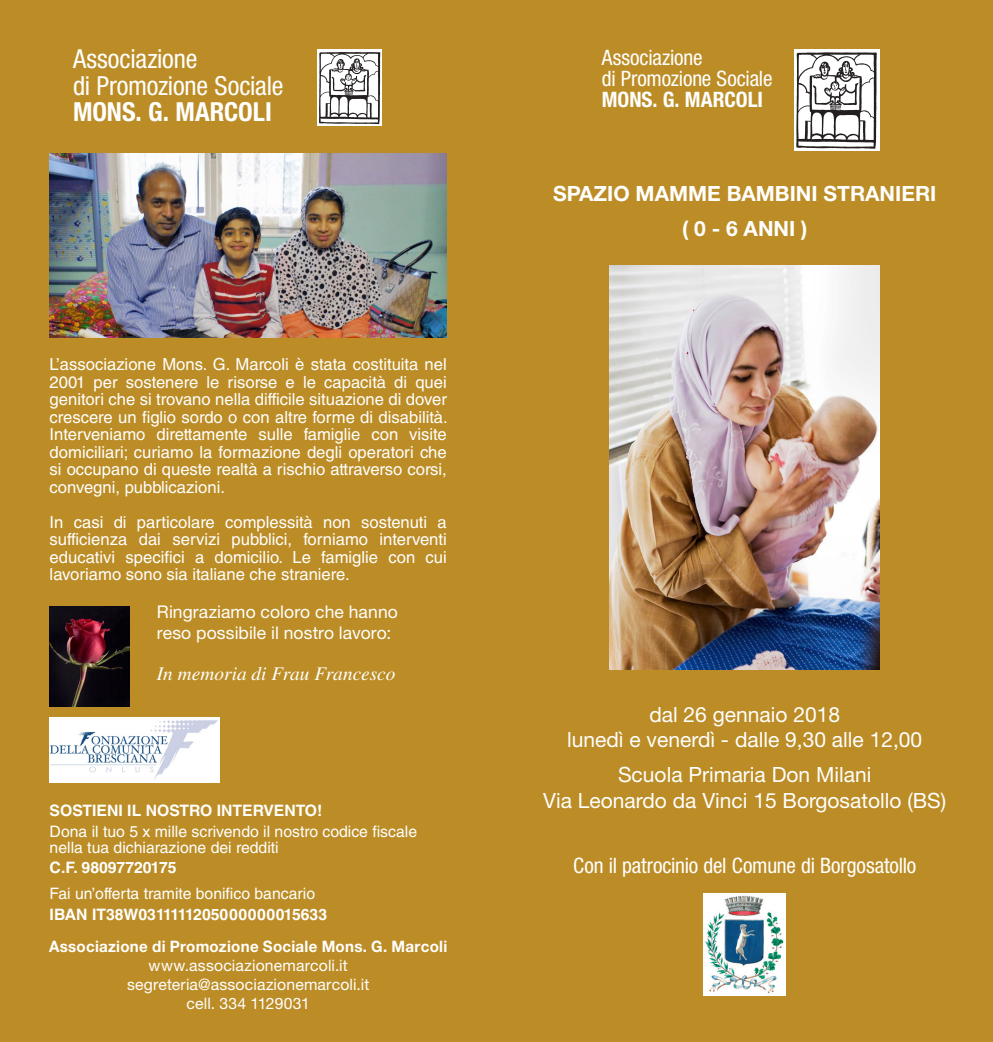
<style>
.page{position:relative;width:993px;height:1042px;background:#fff}
.page>*{position:absolute;margin:0;border:0;box-sizing:border-box;transform-origin:0 0}
.t1{font:condensed 26.25px "Helvetica Neue LT Std";letter-spacing:-.01em;color:#fff}
.t2{font:700 condensed 26.25px "Helvetica Neue LT Std";color:#fff}
.t3{font:condensed 21.18px "Helvetica Neue LT Std";letter-spacing:-.01em;color:#fff}
.t4{font:700 condensed 21.18px "Helvetica Neue LT Std";color:#fff}
.Normal__Web{font:21px "Helvetica Neue LT Std";color:#fff}
.Normal__Web-2{font:700 21px "Helvetica Neue LT Std";color:#fff}
.t5{font:italic 19.25px "Times LT Std";color:#fff}
.t6{font:17.5px/21px "Helvetica Neue LT Std";letter-spacing:.005em;color:#fff}
.Normale{font:16.62px/17.5px "Helvetica LT Std";color:#fff;text-align:justify}
.Normale-2{font:15.75px/15.8px "Helvetica LT Std";color:#fff}
.t7{font:15.75px "Helvetica Neue LT Std";letter-spacing:.01em;color:#fff}
.Normale-3{font:700 15.75px "Helvetica LT Std";color:#fff}
.t8{font:700 15.75px "Helvetica Neue LT Std";letter-spacing:.02em;color:#fff;scale:.96 1}
</style>
<div class="page">
<div style="left:0;top:0;width:992px;height:1042px;background:#bc8d26"></div>
<div style="left:793px;top:50px;width:86px;height:101px;background:#fff"></div>
<img style="left:796px;top:52px;width:81px;height:97px">
<div style="left:317px;top:50px;width:65px;height:76px;background:#fff"></div>
<img style="left:319px;top:52px;width:62px;height:73px">
<img style="left:609px;top:265px;width:270px;height:405px">
<img style="left:703px;top:894px;width:82px;height:101px">
<img style="left:50px;top:154px;width:396px;height:183px">
<img style="left:50px;top:606px;width:80px;height:101px">
<img style="left:50px;top:717px;width:169px;height:65px">
<p class="t1" style="left:73px;top:44px;width:126px">Associazione</p>
<p class="t1" style="left:73px;top:70px;width:212px">di Promozione Sociale</p>
<p class="t2" style="left:73px;top:96px;width:200px">MONS. G. MARCOLI</p>
<p class="Normale" style="left:50px;top:355px;width:399px">L’associazione Mons. G. Marcoli è stata costituita nel 2001 per sostenere le risorse e le capacità di quei genitori che si trovano nella difficile situazione di dover crescere un figlio sordo o con altre forme di disabilità.<br>Interveniamo direttamente sulle famiglie con visite domiciliari; curiamo la formazione degli operatori che si occupano di queste realtà a rischio attraverso corsi, convegni, pubblicazioni.</p>
<p class="Normale" style="left:50px;top:513px;width:398px">In casi di particolare complessità non sostenuti a sufficienza dai servizi pubblici, forniamo interventi educativi specifici a domicilio. Le famiglie con cui lavoriamo sono sia italiane che straniere.</p>
<p class="t6" style="left:157px;top:601px;width:242px">Ringraziamo coloro che hanno reso possibile il nostro lavoro:</p>
<p class="t5" style="left:157px;top:662px;width:240px">In memoria di Frau Francesco</p>
<p class="Normale-3" style="left:50px;top:801px;width:274px">SOSTIENI IL NOSTRO INTERVENTO!</p>
<p class="Normale-2" style="left:50px;top:823px;width:369px">Dona il tuo 5 x mille scrivendo il nostro codice fiscale nella tua dichiarazione dei redditi</p>
<p class="Normale-3" style="left:50px;top:858px;width:128px">C.F. 98097720175</p>
<p class="Normale-2" style="left:50px;top:885px;width:267px">Fai un’offerta tramite bonifico bancario</p>
<p class="Normale-3" style="left:50px;top:904px;width:279px">IBAN IT38W0311111205000000015633</p>
<p class="t8" style="left:49px;top:936px;width:416px">Associazione di Promozione Sociale Mons. G. Marcoli</p>
<p class="t7" style="left:148px;top:955px;width:201px">www.associazionemarcoli.it</p>
<p class="t7" style="left:127px;top:974px;width:244px">segreteria@associazionemarcoli.it</p>
<p class="t7" style="left:186px;top:993px;width:125px">cell. 334 1129031</p>
<p class="t3" style="left:601px;top:45px;width:102px">Associazione</p>
<p class="t3" style="left:601px;top:66px;width:172px">di Promozione Sociale</p>
<p class="t4" style="left:601px;top:87px;width:163px">MONS. G. MARCOLI</p>
<p class="Normal__Web-2" style="left:553px;top:181px;width:384px">SPAZIO MAMME BAMBINI STRANIERI</p>
<p class="Normal__Web-2" style="left:681px;top:216px;width:127px">( 0 - 6 ANNI )</p>
<p class="Normal__Web" style="left:649px;top:702px;width:192px">dal 26 gennaio 2018</p>
<p class="Normal__Web" style="left:567px;top:727px;width:356px">lunedì e venerdì - dalle 9,30 alle 12,00</p>
<p class="Normal__Web" style="left:617px;top:762px;width:255px">Scuola Primaria Don Milani</p>
<p class="Normal__Web" style="left:543px;top:787px;width:404px">Via Leonardo da Vinci 15 Borgosatollo (BS)</p>
<p class="t3" style="left:573px;top:853px;width:344px">Con il patrocinio del Comune di Borgosatollo</p>
</div>
